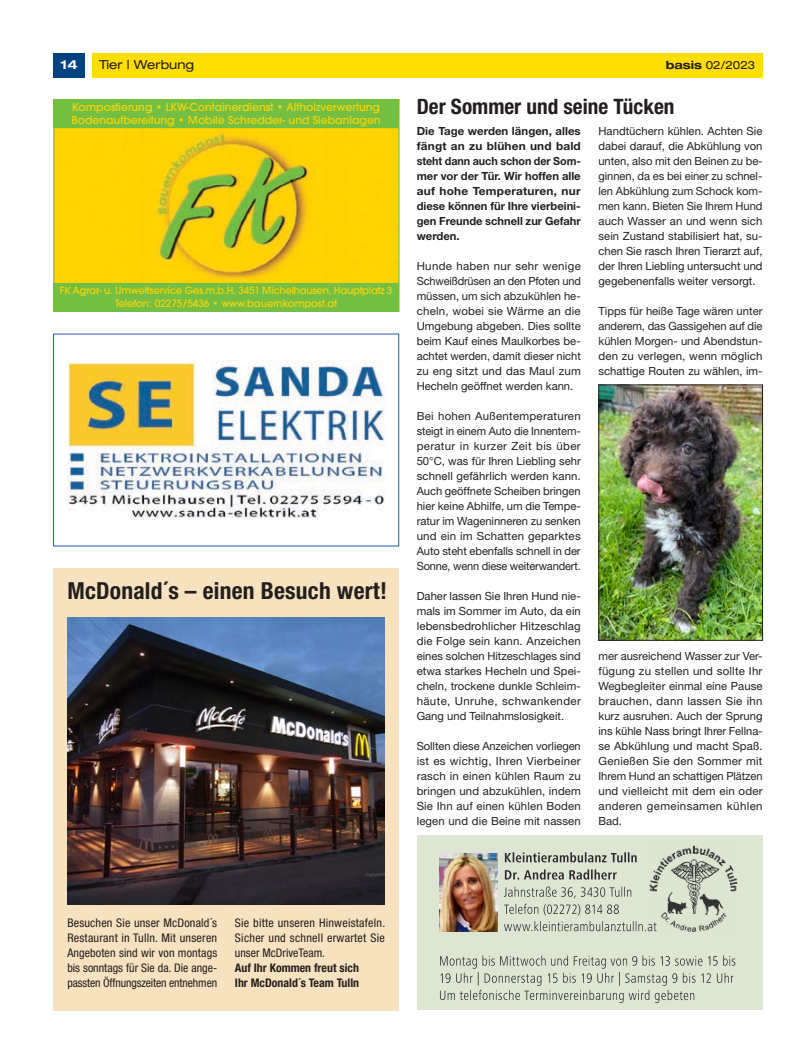
<style>
.page{position:relative;width:798px;height:1063px;background:#fff}
.page>*{position:absolute;margin:0;border:0;box-sizing:border-box;transform-origin:0 0}
.t1{font:700 condensed 23.5px "Helvetica Neue LT Std";letter-spacing:.01em;color:#231f20}
.t2{font:700 condensed 21.25px "Helvetica Neue LT Std";color:#231f20}
.t3{font:expanded 12.5px "Helvetica Neue LT Std";color:#231f20}
.t4{font:700 expanded 12.5px "Helvetica Neue LT Std";color:#fff}
.t5{font:condensed 11.88px/15px "Helvetica Neue LT Std";color:#231f20;text-align:justify}
.t6{font:700 condensed 11.88px/15px "Helvetica Neue LT Std";color:#231f20}
.t7{font:11.25px/15px "Helvetica Neue LT Std";color:#231f20;text-align:justify}
.t8{font:700 11.25px/15px "Helvetica Neue LT Std";color:#231f20;text-align:justify}
.t9{font:expanded 11.25px "Helvetica Neue LT Std";color:#231f20}
.t10{font:500 10.75px/13px "Avant Garde";color:#ffd400}
.t11{font:500 10px/13.4px "Avant Garde";letter-spacing:-.025em;color:#ffd400;text-align:center}
.s1{font-weight:700}
</style>
<div class="page">
<div style="left:53px;top:53px;width:32px;height:25px;background:#004282"></div>
<div style="left:92px;top:53px;width:670px;height:25px;background:#ffde00"></div>
<div style="left:416px;top:836px;width:346px;height:174px;background:#dde5d3"></div>
<img style="left:648px;top:845px;width:89px;height:87px">
<svg style="left:504px;top:904px;width:152px;height:27px"></svg>
<svg style="left:503px;top:887px;width:128px;height:11px"></svg>
<svg style="left:504px;top:869px;width:112px;height:11px"></svg>
<svg style="left:504px;top:852px;width:132px;height:10px"></svg>
<svg style="left:440px;top:956px;width:295px;height:47px"></svg>
<img style="left:439px;top:853px;width:58px;height:78px">
<div style="left:53px;top:568px;width:346px;height:443px;background:#f6e2bf"></div>
<img style="left:67px;top:618px;width:317px;height:287px">
<img style="left:600px;top:387px;width:160px;height:252px">
<div style="left:598px;top:385px;width:164px;height:256px;border:1px solid #231f20"></div>
<div style="left:53px;top:99px;width:346px;height:29px;background:#72bf44"></div>
<svg style="left:54px;top:128px;width:345px;height:155px;background:#efcc09"></svg>
<div style="left:53px;top:283px;width:346px;height:29px;background:#72bf44"></div>
<img style="left:67px;top:360px;width:318px;height:158px">
<div style="left:53px;top:334px;width:346px;height:212px;border:1px solid #2063af"></div>
<p class="t4" style="left:61px;top:57px;width:19px">14</p>
<p class="t3" style="left:99px;top:57px;width:96px">Tier | Werbung</p>
<p class="t9" style="left:665px;top:58px;width:91px"><span class="s1">basis</span> 02/2023</p>
<h2 class="t2" style="left:416px;top:94px;width:259px">Der Sommer und seine Tücken</h2>
<p class="t8" style="left:416px;top:123px;width:165px">Die Tage werden längen, alles fängt an zu blühen und bald steht dann auch schon der Som&shy;mer vor der Tür. Wir hoffen alle auf hohe Temperaturen, nur diese können für Ihre vierbeini&shy;gen Freunde schnell zur Gefahr werden.</p>
<p class="t7" style="left:416px;top:258px;width:166px">Hunde haben nur sehr wenige Schweißdrüsen an den Pfoten und müssen, um sich abzukühlen he&shy;cheln, wobei sie Wärme an die Umgebung abgeben. Dies sollte beim Kauf eines Maulkorbes be&shy;achtet werden, damit dieser nicht zu eng sitzt und das Maul zum Hecheln geöffnet werden kann.</p>
<p class="t7" style="left:416px;top:408px;width:165px">Bei hohen Außentemperaturen steigt in einem Auto die Innentem&shy;peratur in kurzer Zeit bis über 50°C, was für Ihren Liebling sehr schnell gefährlich werden kann.<br>Auch geöffnete Scheiben bringen hier keine Abhilfe, um die Tempe&shy;ratur im Wageninneren zu senken und ein im Schatten geparktes Auto steht ebenfalls schnell in der Sonne, wenn diese weiterwandert.</p>
<p class="t7" style="left:416px;top:588px;width:165px">Daher lassen Sie Ihren Hund nie&shy;mals im Sommer im Auto, da ein lebensbedrohlicher Hitzeschlag die Folge sein kann. Anzeichen eines solchen Hitzeschlages sind etwa starkes Hecheln und Spei&shy;cheln, trockene dunkle Schleim&shy;häute, Unruhe, schwankender Gang und Teilnahmslosigkeit.</p>
<p class="t7" style="left:416px;top:738px;width:165px">Sollten diese Anzeichen vorliegen ist es wichtig, Ihren Vierbeiner rasch in einen kühlen Raum zu bringen und abzukühlen, indem Sie Ihn auf einen kühlen Boden legen und die Beine mit nassen</p>
<p class="t10" style="left:71px;top:100px;width:310px">Kompostierung • LKW-Containerdienst • Altholzverwertung<br>Bodenaufbereitung • Mobile Schredder- und Siebanlagen</p>
<p class="t7" style="left:598px;top:123px;width:165px">Handtüchern kühlen. Achten Sie dabei darauf, die Abkühlung von unten, also mit den Beinen zu be&shy;ginnen, da es bei einer zu schnel&shy;len Abkühlung zum Schock kom&shy;men kann. Bieten Sie Ihrem Hund auch Wasser an und wenn sich sein Zustand stabilisiert hat, su&shy;chen Sie rasch Ihren Tierarzt auf, der Ihren Liebling untersucht und gegebenenfalls weiter versorgt.</p>
<p class="t7" style="left:598px;top:303px;width:165px">Tipps für heiße Tage wären unter anderem, das Gassigehen auf die kühlen Morgen- und Abendstun&shy;den zu verlegen, wenn möglich schattige Routen zu wählen, im-</p>
<p class="t11" style="left:60px;top:284px;width:334px">FK Agrar- u. Umweltservice Ges.m.b.H. 3451 Michelhausen, Hauptplatz 3<br>Telefon: 02275/5436 • www.bauernkompost.at</p>
<h1 class="t1" style="left:67px;top:576px;width:321px">McDonald´s – einen Besuch wert!</h1>
<p class="t7" style="left:598px;top:648px;width:165px">mer ausreichend Wasser zur Ver&shy;fügung zu stellen und sollte Ihr Wegbegleiter einmal eine Pause brauchen, dann lassen Sie ihn kurz ausruhen. Auch der Sprung ins kühle Nass bringt Ihrer Fellna&shy;se Abkühlung und macht Spaß.<br>Genießen Sie den Sommer mit Ihrem Hund an schattigen Plätzen und vielleicht mit dem ein oder anderen gemeinsamen kühlen Bad.</p>
<p class="t5" style="left:67px;top:915px;width:151px">Besuchen Sie unser McDonald´s Restaurant in Tulln. Mit unseren Angeboten sind wir von montags bis sonntags für Sie da. Die ange&shy;passten Öffnungszeiten entnehmen</p>
<p class="t5" style="left:235px;top:915px;width:152px">Sie bitte unseren Hinweistafeln.<br>Sicher und schnell erwartet Sie unser McDriveTeam.</p>
<p class="t6" style="left:235px;top:960px;width:126px">Auf Ihr Kommen freut sich<br>Ihr McDonald´s Team Tulln</p>
</div>
